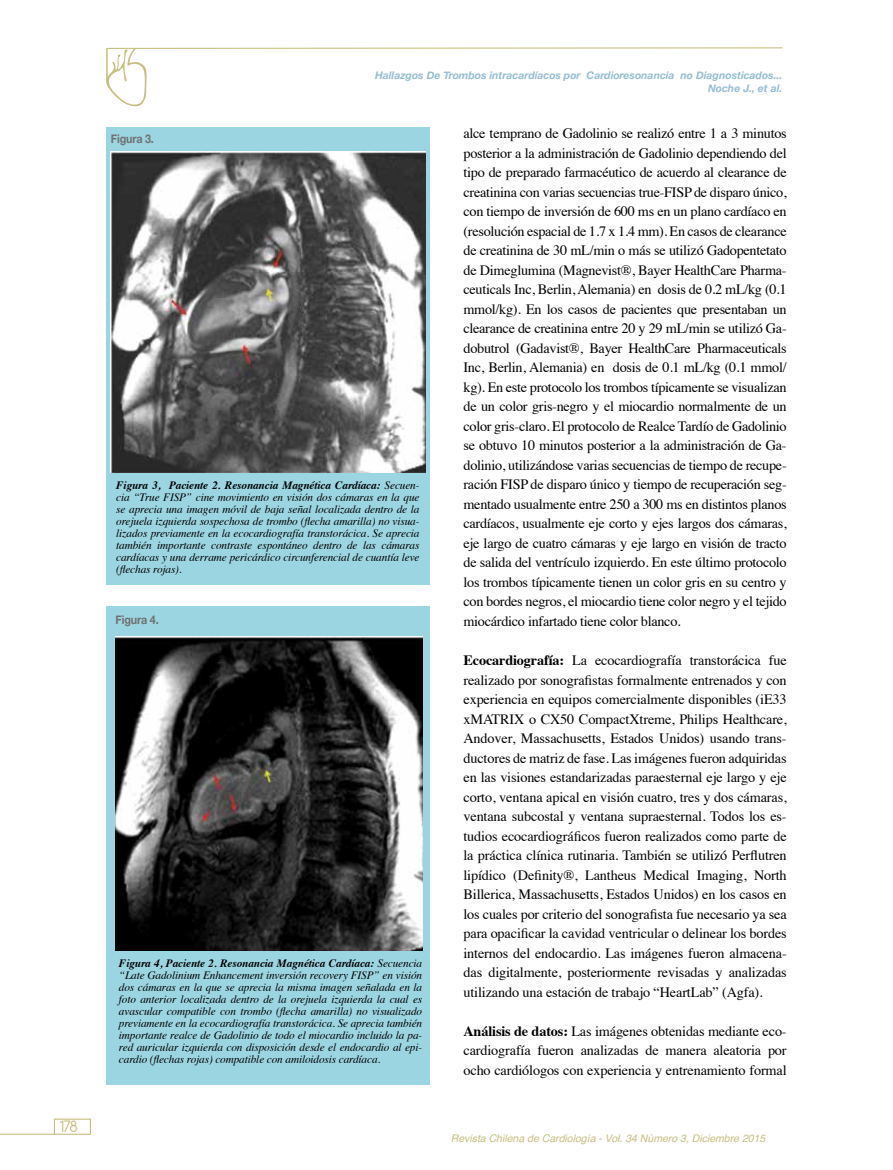
<style>
.page{position:relative;width:893px;height:1170px;background:#fff}
.page>*{position:absolute;margin:0;border:0;box-sizing:border-box;transform-origin:0 0}
.t1{font:18px "Antipasto";color:#c7be80}
.t2{font:14.25px/19.5px "Times";letter-spacing:-.01em;color:#000;text-align:justify}
.t3{font:700 12px "Helvetica Neue";letter-spacing:-.02em;color:#707172;scale:.9 1}
.t4{font:italic 11.25px/12px "Times";letter-spacing:-.01em;color:#000;text-align:justify}
.t5{font:italic 700 10.5px/12.6px "Helvetica Neue";color:#96bdd3;text-align:right}
.t6{font:italic 10.5px "Helvetica";color:#c7be80}
.s1{font-weight:700}
</style>
<div class="page">
<hr style="left:0;top:1133px;width:54px;height:1px;background:#c7be80">
<div style="left:54px;top:1118px;width:37px;height:16px;border:1px solid #c7be80"></div>
<svg style="left:106px;top:47px;width:677px;height:60px"></svg>
<hr style="left:106px;top:49px;width:2px;height:32px;background:#c7be7f">
<div style="left:106px;top:128px;width:323px;height:457px;background:#9cd5e2"></div>
<img style="left:111px;top:152px;width:314px;height:320px">
<div style="left:106px;top:606px;width:323px;height:478px;background:#9cd5e2"></div>
<img style="left:116px;top:636px;width:306px;height:314px">
<p class="t1" style="left:60px;top:1115px;width:19px">178</p>
<p class="t5" style="left:375px;top:69px;width:409px">Hallazgos De Trombos intracardíacos por Cardioresonancia no Diagnosticados...<br>Noche J., et al.</p>
<p class="t3" style="left:111px;top:131px;width:49px">Figura 3.</p>
<p class="t4" style="left:116px;top:478px;width:305px"><span class="s1">Figura 3, Paciente 2. Resonancia Magnética Cardíaca:</span> Secuen&shy;cia “True FISP” cine movimiento en visión dos cámaras en la que se aprecia una imagen móvil de baja señal localizada dentro de la orejuela izquierda sospechosa de trombo (flecha amarilla) no visua&shy;lizados previamente en la ecocardiografía transtorácica. Se aprecia también importante contraste espontáneo dentro de las cámaras cardíacas y una derrame pericárdico circunferencial de cuantía leve (flechas rojas).</p>
<p class="t3" style="left:116px;top:612px;width:49px">Figura 4.</p>
<p class="t4" style="left:119px;top:956px;width:305px"><span class="s1">Figura 4, Paciente 2. Resonancia Magnética Cardíaca:</span> Secuencia “Late Gadolinium Enhancement inversión recovery FISP” en visión dos cámaras en la que se aprecia la misma imagen señalada en la foto anterior localizada dentro de la orejuela izquierda la cual es avascular compatible con trombo (flecha amarilla) no visualizado previamente en la ecocardiografía transtorácica. Se aprecia también importante realce de Gadolinio de todo el miocardio incluido la pa&shy;red auricular izquierda con disposición desde el endocardio al epi&shy;cardio (flechas rojas) compatible con amiloidosis cardíaca.</p>
<p class="t2" style="left:463px;top:122px;width:325px">alce temprano de Gadolinio se realizó entre 1 a 3 minutos posterior a la administración de Gadolinio dependiendo del tipo de preparado farmacéutico de acuerdo al clearance de creatinina con varias secuencias true-FISP de disparo único, con tiempo de inversión de 600 ms en un plano cardíaco en (resolución espacial de 1.7 x 1.4 mm). En casos de clearance de creatinina de 30 mL/min o más se utilizó Gadopentetato de Dimeglumina (Magnevist®, Bayer HealthCare Pharma&shy;ceuticals Inc, Berlin, Alemania) en dosis de 0.2 mL/kg (0.1 mmol/kg). En los casos de pacientes que presentaban un clearance de creatinina entre 20 y 29 mL/min se utilizó Ga&shy;dobutrol (Gadavist®, Bayer HealthCare Pharmaceuticals Inc, Berlin, Alemania) en dosis de 0.1 mL/kg (0.1 mmol/ kg). En este protocolo los trombos típicamente se visualizan de un color gris-negro y el miocardio normalmente de un color gris-claro. El protocolo de Realce Tardío de Gadolinio se obtuvo 10 minutos posterior a la administración de Ga&shy;dolinio, utilizándose varias secuencias de tiempo de recupe&shy;ración FISP de disparo único y tiempo de recuperación seg&shy;mentado usualmente entre 250 a 300 ms en distintos planos cardíacos, usualmente eje corto y ejes largos dos cámaras, eje largo de cuatro cámaras y eje largo en visión de tracto de salida del ventrículo izquierdo. En este último protocolo los trombos típicamente tienen un color gris en su centro y con bordes negros, el miocardio tiene color negro y el tejido miocárdico infartado tiene color blanco.</p>
<p class="t2" style="left:463px;top:649px;width:325px"><span class="s1">Ecocardiografía:</span> La ecocardiografía transtorácica fue realizado por sonografistas formalmente entrenados y con experiencia en equipos comercialmente disponibles (iE33 xMATRIX o CX50 CompactXtreme, Philips Healthcare, Andover, Massachusetts, Estados Unidos) usando trans&shy;ductores de matriz de fase. Las imágenes fueron adquiridas en las visiones estandarizadas paraesternal eje largo y eje corto, ventana apical en visión cuatro, tres y dos cámaras, ventana subcostal y ventana supraesternal. Todos los es&shy;tudios ecocardiográficos fueron realizados como parte de la práctica clínica rutinaria. También se utilizó Perflutren lipídico (Definity®, Lantheus Medical Imaging, North Billerica, Massachusetts, Estados Unidos) en los casos en los cuales por criterio del sonografista fue necesario ya sea para opacificar la cavidad ventricular o delinear los bordes internos del endocardio. Las imágenes fueron almacena&shy;das digitalmente, posteriormente revisadas y analizadas utilizando una estación de trabajo “HeartLab” (Agfa).</p>
<p class="t2" style="left:463px;top:1019px;width:325px"><span class="s1">Análisis de datos:</span> Las imágenes obtenidas mediante eco&shy;cardiografía fueron analizadas de manera aleatoria por ocho cardiólogos con experiencia y entrenamiento formal</p>
<p class="t6" style="left:451px;top:1129px;width:316px">Revista Chilena de Cardiología - Vol. 34 Número 3, Diciembre 2015</p>
</div>
